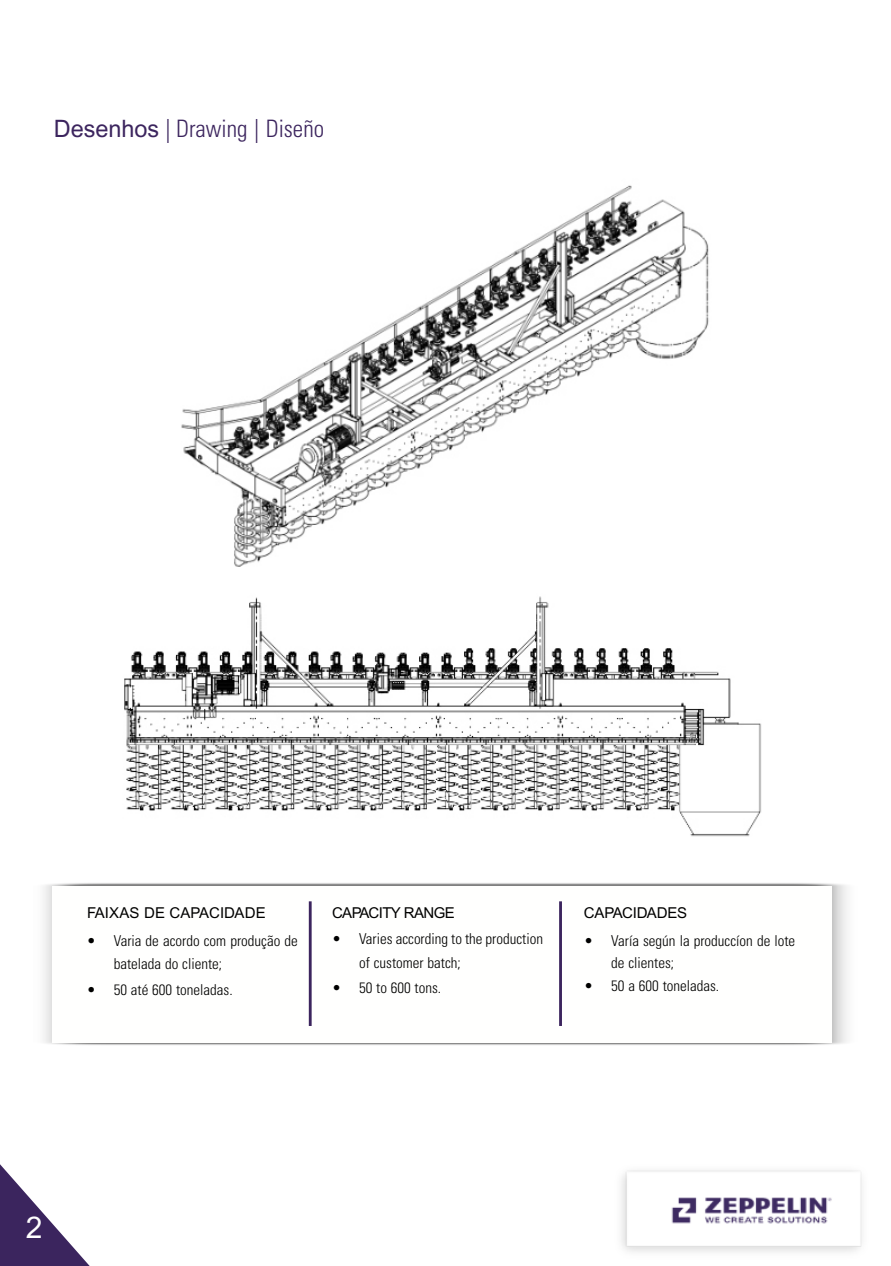
<style>
.page{position:relative;width:891px;height:1266px;background:#fff}
.page>*{position:absolute;margin:0;border:0;box-sizing:border-box;transform-origin:0 0}
.t1{font:30px "Arial";color:#fff}
.t2{font:300 condensed 24px "Univers";color:#3c255e}
.t3{font:300 condensed 15px/23.7px "Univers";color:#000}
.t4{font:15px "Arial";letter-spacing:.01em;color:#000}
.t5{font:15px "Arial";letter-spacing:-.04em;color:#000}
.t6{font:15px "Arial";letter-spacing:-.015em;color:#000}
.s1{font-family:"Arial";font-weight:400;font-stretch:normal}
</style>
<div class="page">
<svg style="left:0;top:1164px;width:89px;height:101px"></svg>
<img style="left:621px;top:1170px;width:241px;height:82px">
<img style="left:181px;top:185px;width:528px;height:382px">
<img style="left:124px;top:596px;width:638px;height:241px">
<hr style="left:309px;top:901px;width:3px;height:124px;background:#3c255e">
<hr style="left:559px;top:901px;width:3px;height:124px;background:#3c255e">
<h2 class="t2" style="left:54px;top:119px;width:272px"><span class="s1">Desenhos</span> | Drawing | Diseño</h2>
<p class="t4" style="left:87px;top:907px;width:180px">FAIXAS DE CAPACIDADE</p>
<p class="t5" style="left:332px;top:907px;width:124px">CAPACITY RANGE</p>
<p class="t6" style="left:584px;top:907px;width:105px">CAPACIDADES</p>
<p class="t3" style="left:611px;top:930px;width:186px;line-height:22px;text-indent:-27px">• Varía según la produccíon de lote de clientes;</p>
<p class="t3" style="left:584px;top:975px;width:137px">• 50 a 600 toneladas.</p>
<p class="t3" style="left:359px;top:927px;width:186px;text-indent:-27px">• Varies according to the production of customer batch;</p>
<p class="t3" style="left:332px;top:976px;width:111px">• 50 to 600 tons.</p>
<p class="t3" style="left:114px;top:929px;width:186px;text-indent:-27px">• Varia de acordo com produção de batelada do cliente;</p>
<p class="t3" style="left:87px;top:978px;width:147px">• 50 até 600 toneladas.</p>
<h1 class="t1" style="left:26px;top:1215px;width:18px">2</h1>
</div>
